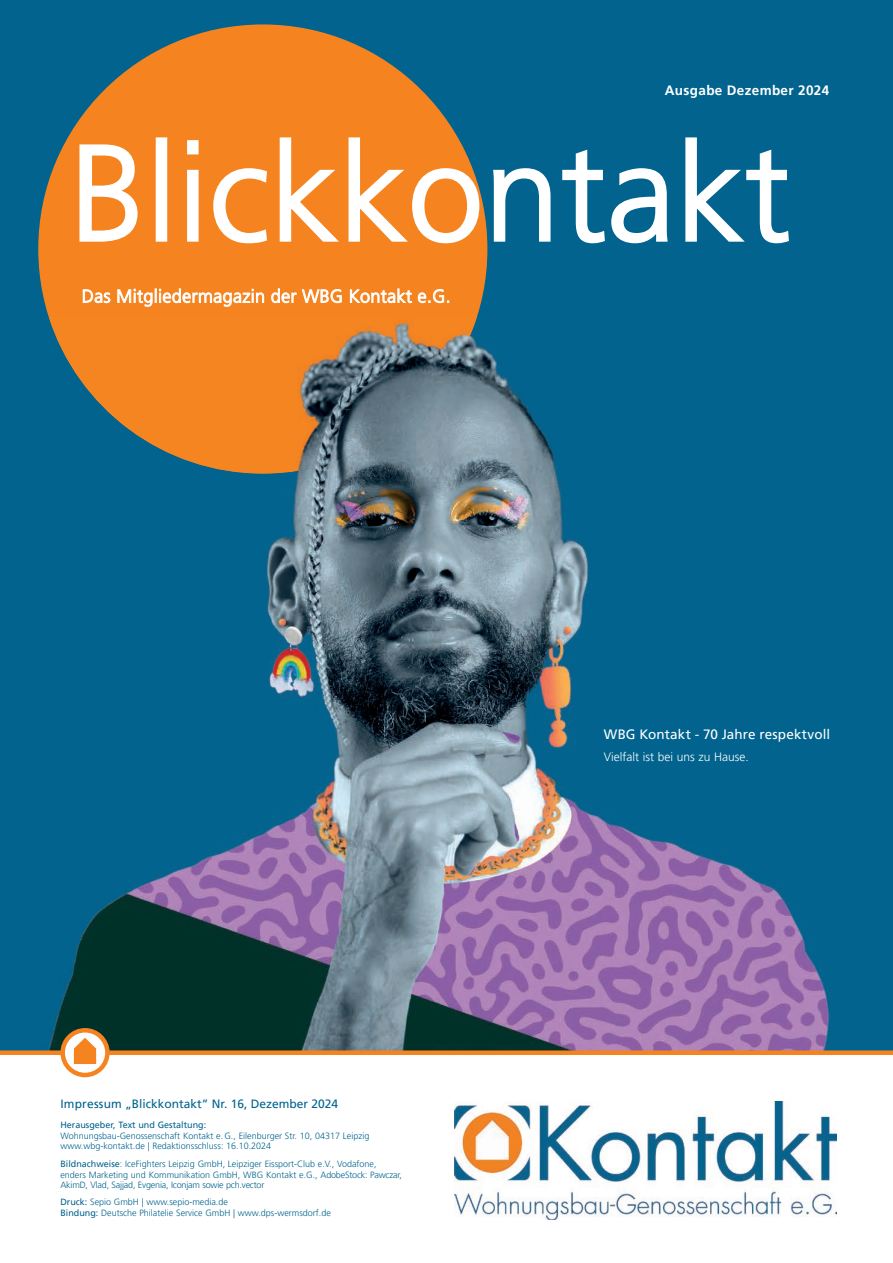
<style>
.page{position:relative;width:893px;height:1263px;background:#01638e}
.page>*{position:absolute;margin:0;border:0;box-sizing:border-box;transform-origin:0 0}
.t1{font:300 135px "Frutiger LT Pro";letter-spacing:.01em;color:#fff}
.t2{font:300 18px "Frutiger LT Pro";letter-spacing:.02em;color:#fff}
.t3{font:13.5px "Frutiger LT Pro";letter-spacing:.01em;color:#fff}
.t4{font:700 13.5px "Frutiger LT Pro";letter-spacing:.025em;color:#fff}
.t5{font:12px "Frutiger LT Pro";color:#01638e}
.t6{font:300 12px "Frutiger LT Pro";color:#fff}
.t7{font:300 9px/10.5px "Frutiger LT Pro";color:#01638e}
.t8{font:9px "Frutiger LT Pro";color:#01638e}
.s1{font-weight:400}
</style>
<div class="page">
<div style="left:0;top:1055px;width:893px;height:208px;background:#fff"></div>
<div style="left:38px;top:24px;width:449px;height:450px;background:#f58420;border-radius:50%"></div>
<img style="left:48px;top:317px;width:34px;height:733px">
<img style="left:439px;top:346px;width:392px;height:704px">
<img style="left:82px;top:889px;width:51px;height:161px">
<img style="left:388px;top:474px;width:51px;height:576px">
<img style="left:133px;top:474px;width:255px;height:576px">
<img style="left:49px;top:317px;width:428px;height:157px">
<div style="left:0;top:1050px;width:893px;height:5px;background:#f58420"></div>
<svg style="left:58px;top:1026px;width:54px;height:52px"></svg>
<img style="left:455px;top:1101px;width:382px;height:118px">
<svg style="left:83px;top:289px;width:28px;height:14px"></svg>
<svg style="left:117px;top:288px;width:147px;height:19px"></svg>
<svg style="left:271px;top:288px;width:71px;height:16px"></svg>
<svg style="left:350px;top:288px;width:62px;height:16px"></svg>
<svg style="left:418px;top:289px;width:31px;height:14px"></svg>
<svg style="left:79px;top:144px;width:59px;height:98px"></svg>
<div style="left:156px;top:137px;width:11px;height:105px;border:3px solid #fff"></div>
<svg style="left:187px;top:140px;width:12px;height:102px"></svg>
<svg style="left:213px;top:168px;width:54px;height:76px"></svg>
<svg style="left:279px;top:137px;width:60px;height:105px"></svg>
<svg style="left:348px;top:136px;width:133px;height:108px"></svg>
<svg style="left:493px;top:168px;width:58px;height:74px"></svg>
<svg style="left:562px;top:149px;width:106px;height:95px"></svg>
<svg style="left:685px;top:137px;width:104px;height:107px"></svg>
<h3 class="t4" style="left:665px;top:82px;width:166px">Ausgabe Dezember 2024</h3>
<h1 class="t1" style="left:70px;top:115px;width:721px">Blickkontakt</h1>
<h2 class="t2" style="left:82px;top:286px;width:370px">Das Mitgliedermagazin der WBG Kontakt e.G.</h2>
<h3 class="t5" style="left:60px;top:1097px;width:279px">Impressum „Blickkontakt” Nr. 16, Dezember 2024</h3>
<p class="t8" style="left:60px;top:1120px;width:147px">Herausgeber, Text und Gestaltung:</p>
<p class="t7" style="left:60px;top:1130px;width:310px">Wohnungsbau-Genossenschaft Kontakt e.G., Eilenburger Str. 10, 04317 Leipzig www.wbg-kontakt.de | Redaktionsschluss: 16.10.2024</p>
<p class="t7" style="left:60px;top:1159px;width:343px"><span class="s1">Bildnachweise</span>: IceFighters Leipzig GmbH, Leipziger Eissport-Club e.V., Vodafone, enders Marketing und Kommunikation GmbH, WBG Kontakt e.G., AdobeStock: Pawczar,<br>AkimD, Vlad, Sajjad, Evgenia, Iconjam sowie pch.vector</p>
<p class="t7" style="left:60px;top:1197px;width:272px"><span class="s1">Druck:</span> Sepio GmbH | www.sepio-media.de<br><span class="s1">Bindung:</span> Deutsche Philatelie Service GmbH | www.dps-wermsdorf.de</p>
<h3 class="t3" style="left:604px;top:727px;width:228px">WBG Kontakt - 70 Jahre respektvoll</h3>
<h3 class="t6" style="left:604px;top:750px;width:146px">Vielfalt ist bei uns zu Hause.</h3>
</div>
